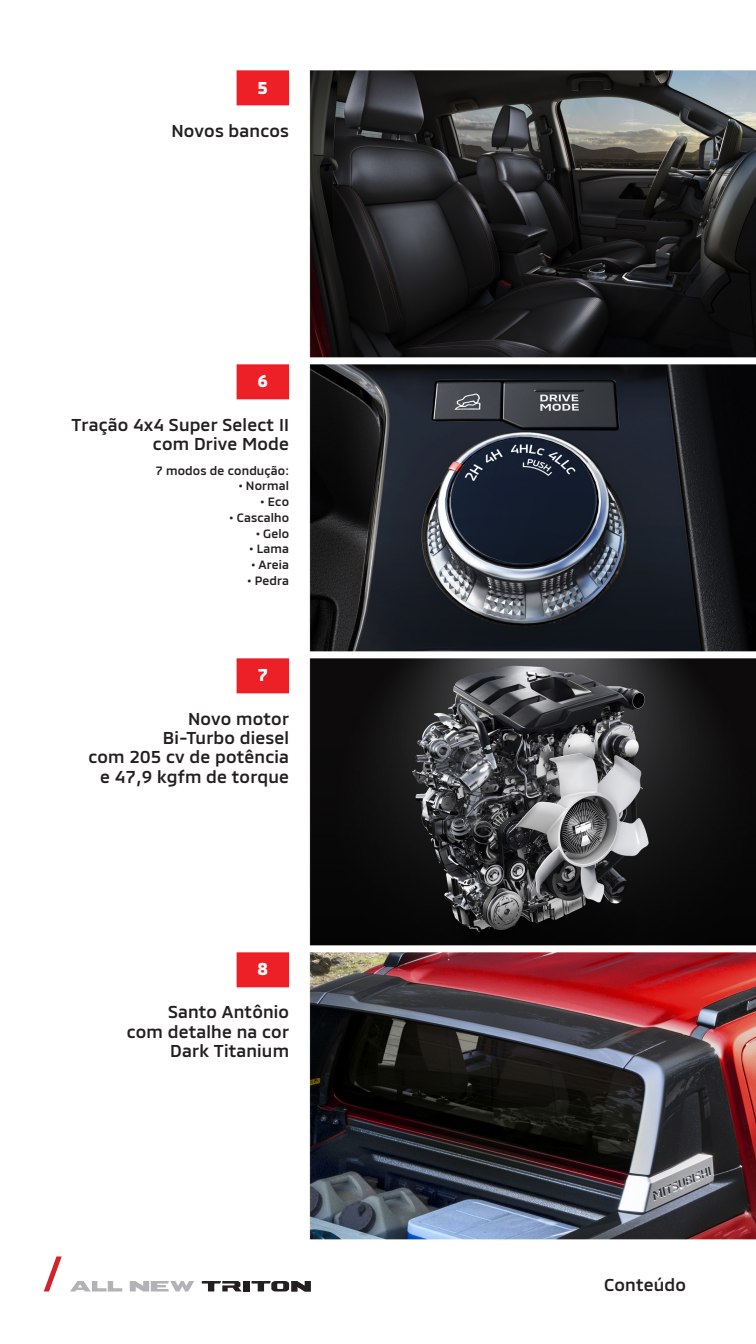
<style>
.page{position:relative;width:756px;height:1344px;background:#fff}
.page>*{position:absolute;margin:0;border:0;box-sizing:border-box;transform-origin:0 0}
.t1{font:500 17.5px/19.2px "MMCOFFICE";letter-spacing:.01em;color:#231f20;text-align:right}
.t2{font:700 17.5px "MMCOFFICE";color:#fff}
.t3{font:500 12.25px "MMCOFFICE";letter-spacing:.01em;color:#231f20}
</style>
<div class="page">
<img style="left:43px;top:70px;width:713px;height:1222px">
<svg style="left:44px;top:1256px;width:18px;height:36px"></svg>
<svg style="left:202px;top:1281px;width:40px;height:10px"></svg>
<div style="left:243px;top:1281px;width:7px;height:10px;background:#231f20"></div>
<svg style="left:252px;top:1281px;width:59px;height:11px"></svg>
<svg style="left:130px;top:1281px;width:64px;height:11px"></svg>
<svg style="left:70px;top:1281px;width:52px;height:11px"></svg>
<p class="t2" style="left:258px;top:74px;width:12px">5</p>
<p class="t1" style="left:171px;top:119px;width:119px">Novos bancos</p>
<p class="t2" style="left:258px;top:367px;width:12px">6</p>
<p class="t1" style="left:72px;top:413px;width:219px">Tração 4x4 Super Select II com Drive Mode</p>
<p class="t3" style="left:155px;top:461px;width:135px">7 modos de condução:</p>
<p class="t3" style="left:239px;top:476px;width:52px">• Normal</p>
<p class="t3" style="left:261px;top:492px;width:30px">• Eco</p>
<p class="t3" style="left:230px;top:508px;width:61px">• Cascalho</p>
<p class="t3" style="left:256px;top:524px;width:35px">• Gelo</p>
<p class="t3" style="left:250px;top:539px;width:41px">• Lama</p>
<p class="t3" style="left:251px;top:555px;width:39px">• Areia</p>
<p class="t3" style="left:247px;top:571px;width:43px">• Pedra</p>
<p class="t2" style="left:258px;top:661px;width:12px">7</p>
<p class="t1" style="left:188px;top:707px;width:103px">Novo motor</p>
<p class="t1" style="left:163px;top:726px;width:128px">Bi-Turbo diesel</p>
<p class="t1" style="left:88px;top:745px;width:202px">com 205 cv de potência</p>
<p class="t1" style="left:100px;top:765px;width:190px">e 47,9 kgfm de torque</p>
<p class="t2" style="left:258px;top:955px;width:12px">8</p>
<p class="t1" style="left:168px;top:1001px;width:123px">Santo Antônio</p>
<p class="t1" style="left:127px;top:1020px;width:164px">com detalhe na cor</p>
<p class="t1" style="left:170px;top:1039px;width:120px">Dark Titanium</p>
<p class="t1" style="left:604px;top:1274px;width:83px">Conteúdo</p>
</div>
